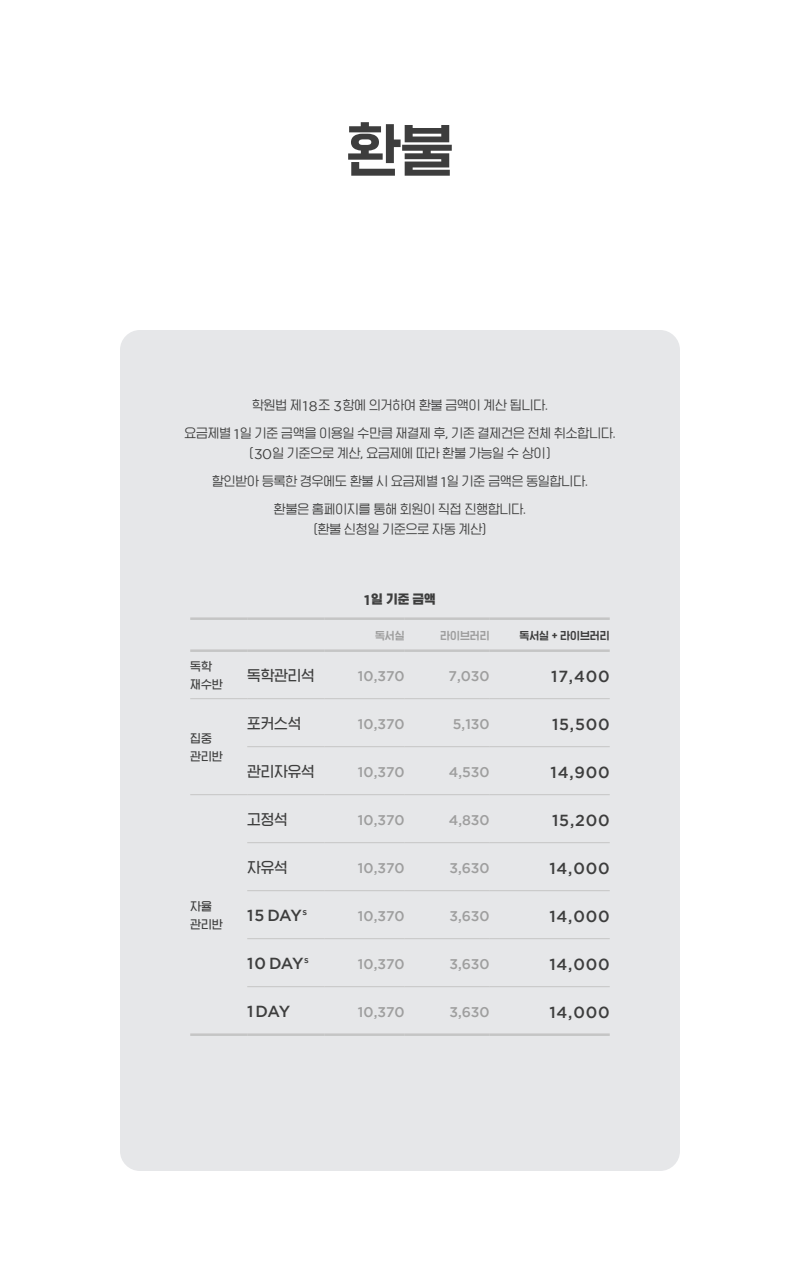
<style>
.page{position:relative;width:800px;height:1280px;background:#fff}
.page>*{position:absolute;margin:0;border:0;box-sizing:border-box;transform-origin:0 0}
.t1{font:60px "HGG Gothicssi 80 g";color:#3d3d3d}
.t2{font:500 16px "Gotham";letter-spacing:.05em;color:#3d3d3d}
.t3{font:15px "HGG Gothicssi 60 g";color:#3d3d3d}
.t4{font:500 14px "Gotham";color:#9e9e9e}
.t5{font:13px/20px "HGG Gothicssi 40 g";color:#3d3d3d;text-align:center}
.t6{font:13px "HGG Gothicssi 99 g";color:#3d3d3d}
.t7{font:12px "HGG Gothicssi 60 g";color:#3d3d3d}
.t8{font:11px "HGG Gothicssi 80 g";color:#3d3d3d}
.t9{font:11px "HGG Gothicssi 80 g";color:#9e9e9e}
.s1{font-family:"Gotham";font-size:14px}
.s2{font-family:"Gotham";font-weight:700;font-size:14px}
</style>
<div class="page">
<div style="left:120px;top:330px;width:560px;height:841px;background:#e6e7e9;border-radius:20px"></div>
<hr style="left:190px;top:617px;width:57px;height:3px;background:#c5c5c5">
<hr style="left:247px;top:617px;width:77px;height:3px;background:#c5c5c5">
<hr style="left:324px;top:617px;width:81px;height:3px;background:#c5c5c5">
<hr style="left:405px;top:617px;width:85px;height:3px;background:#c5c5c5">
<hr style="left:490px;top:617px;width:120px;height:3px;background:#c5c5c5">
<hr style="left:190px;top:649px;width:57px;height:3px;background:#c5c5c5">
<hr style="left:247px;top:649px;width:77px;height:3px;background:#c5c5c5">
<hr style="left:324px;top:649px;width:81px;height:3px;background:#c5c5c5">
<hr style="left:405px;top:649px;width:85px;height:3px;background:#c5c5c5">
<hr style="left:490px;top:649px;width:120px;height:3px;background:#c5c5c5">
<hr style="left:190px;top:794px;width:57px;height:1px;background:#c5c5c5">
<hr style="left:190px;top:1033px;width:57px;height:3px;background:#c5c5c5">
<hr style="left:247px;top:746px;width:77px;height:1px;background:#c5c5c5">
<hr style="left:324px;top:746px;width:81px;height:1px;background:#c5c5c5">
<hr style="left:405px;top:746px;width:85px;height:1px;background:#c5c5c5">
<hr style="left:490px;top:746px;width:120px;height:1px;background:#c5c5c5">
<hr style="left:247px;top:794px;width:77px;height:1px;background:#c5c5c5">
<hr style="left:324px;top:794px;width:81px;height:1px;background:#c5c5c5">
<hr style="left:405px;top:794px;width:85px;height:1px;background:#c5c5c5">
<hr style="left:490px;top:794px;width:120px;height:1px;background:#c5c5c5">
<hr style="left:247px;top:842px;width:77px;height:1px;background:#c5c5c5">
<hr style="left:324px;top:842px;width:81px;height:1px;background:#c5c5c5">
<hr style="left:405px;top:842px;width:85px;height:1px;background:#c5c5c5">
<hr style="left:490px;top:842px;width:120px;height:1px;background:#c5c5c5">
<hr style="left:247px;top:890px;width:77px;height:1px;background:#c5c5c5">
<hr style="left:324px;top:890px;width:81px;height:1px;background:#c5c5c5">
<hr style="left:405px;top:890px;width:85px;height:1px;background:#c5c5c5">
<hr style="left:490px;top:890px;width:120px;height:1px;background:#c5c5c5">
<hr style="left:247px;top:938px;width:77px;height:1px;background:#c5c5c5">
<hr style="left:324px;top:938px;width:81px;height:1px;background:#c5c5c5">
<hr style="left:405px;top:938px;width:85px;height:1px;background:#c5c5c5">
<hr style="left:490px;top:938px;width:120px;height:1px;background:#c5c5c5">
<hr style="left:247px;top:1033px;width:77px;height:3px;background:#c5c5c5">
<hr style="left:324px;top:1033px;width:81px;height:3px;background:#c5c5c5">
<hr style="left:405px;top:1033px;width:85px;height:3px;background:#c5c5c5">
<hr style="left:490px;top:1033px;width:120px;height:3px;background:#c5c5c5">
<hr style="left:247px;top:986px;width:77px;height:1px;background:#c5c5c5">
<hr style="left:324px;top:986px;width:81px;height:1px;background:#c5c5c5">
<hr style="left:405px;top:986px;width:85px;height:1px;background:#c5c5c5">
<hr style="left:490px;top:986px;width:120px;height:1px;background:#c5c5c5">
<hr style="left:190px;top:698px;width:57px;height:1px;background:#c5c5c5">
<hr style="left:247px;top:698px;width:77px;height:1px;background:#c5c5c5">
<hr style="left:324px;top:698px;width:81px;height:1px;background:#c5c5c5">
<hr style="left:405px;top:698px;width:85px;height:1px;background:#c5c5c5">
<hr style="left:490px;top:698px;width:120px;height:1px;background:#c5c5c5">
<p class="t1" style="left:346px;top:118px;width:109px">환불</p>
<p class="t5" style="left:252px;top:396px;width:297px">학원법 제<span class="s1">18</span>조 <span class="s1">3</span>항에 의거하여 환불 금액이 계산 됩니다.</p>
<p class="t5" style="left:184px;top:424px;width:433px">요금제별 <span class="s1">1</span>일 기준 금액을 이용일 수만큼 재결제 후, 기존 결제건은 전체 취소합니다. (<span class="s1">30</span>일 기준으로 계산, 요금제에 따라 환불 가능일 수 상이)</p>
<p class="t5" style="left:212px;top:472px;width:377px">할인받아 등록한 경우에도 환불 시 요금제별 <span class="s1">1</span>일 기준 금액은 동일합니다.</p>
<p class="t5" style="left:274px;top:499px;width:254px">환불은 홈페이지를 통해 회원이 직접 진행합니다.</p>
<p class="t5" style="left:314px;top:519px;width:174px">(환불 신청일 기준으로 자동 계산)</p>
<p class="t7" style="left:190px;top:660px;width:23px">독학</p>
<p class="t7" style="left:190px;top:678px;width:34px">재수반</p>
<p class="t7" style="left:190px;top:732px;width:23px">집중</p>
<p class="t7" style="left:190px;top:750px;width:34px">관리반</p>
<p class="t7" style="left:190px;top:900px;width:23px">자율</p>
<p class="t7" style="left:190px;top:918px;width:34px">관리반</p>
<p class="t6" style="left:364px;top:592px;width:73px"><span class="s2">1</span>일 기준 금액</p>
<p class="t9" style="left:375px;top:629px;width:31px">독서실</p>
<p class="t9" style="left:440px;top:629px;width:51px">라이브러리</p>
<p class="t8" style="left:519px;top:629px;width:92px">독서실 + 라이브러리</p>
<p class="t3" style="left:247px;top:667px;width:69px">독학관리석</p>
<p class="t4" style="left:358px;top:668px;width:48px">10,370</p>
<p class="t4" style="left:449px;top:668px;width:43px">7,030</p>
<p class="t2" style="left:551px;top:667px;width:60px">17,400</p>
<p class="t3" style="left:247px;top:715px;width:55px">포커스석</p>
<p class="t4" style="left:358px;top:716px;width:48px">10,370</p>
<p class="t4" style="left:453px;top:716px;width:38px">5,130</p>
<p class="t2" style="left:552px;top:715px;width:59px">15,500</p>
<p class="t3" style="left:247px;top:763px;width:69px">관리자유석</p>
<p class="t4" style="left:358px;top:764px;width:48px">10,370</p>
<p class="t4" style="left:449px;top:764px;width:42px">4,530</p>
<p class="t2" style="left:551px;top:763px;width:61px">14,900</p>
<p class="t3" style="left:247px;top:811px;width:42px">고정석</p>
<p class="t4" style="left:358px;top:812px;width:48px">10,370</p>
<p class="t4" style="left:449px;top:812px;width:42px">4,830</p>
<p class="t2" style="left:552px;top:811px;width:59px">15,200</p>
<p class="t3" style="left:247px;top:859px;width:42px">자유석</p>
<p class="t4" style="left:358px;top:860px;width:48px">10,370</p>
<p class="t4" style="left:449px;top:860px;width:42px">3,630</p>
<p class="t2" style="left:549px;top:859px;width:62px">14,000</p>
<p class="t2" style="left:247px;top:906px;width:61px">15 DAY<sup>s</sup></p>
<p class="t4" style="left:358px;top:908px;width:48px">10,370</p>
<p class="t4" style="left:449px;top:908px;width:42px">3,630</p>
<p class="t2" style="left:549px;top:907px;width:62px">14,000</p>
<p class="t2" style="left:247px;top:954px;width:63px">10 DAY<sup>s</sup></p>
<p class="t4" style="left:358px;top:956px;width:48px">10,370</p>
<p class="t4" style="left:449px;top:956px;width:42px">3,630</p>
<p class="t2" style="left:549px;top:955px;width:62px">14,000</p>
<p class="t2" style="left:247px;top:1002px;width:44px">1 DAY</p>
<p class="t4" style="left:358px;top:1004px;width:48px">10,370</p>
<p class="t4" style="left:449px;top:1004px;width:42px">3,630</p>
<p class="t2" style="left:549px;top:1003px;width:62px">14,000</p>
</div>
